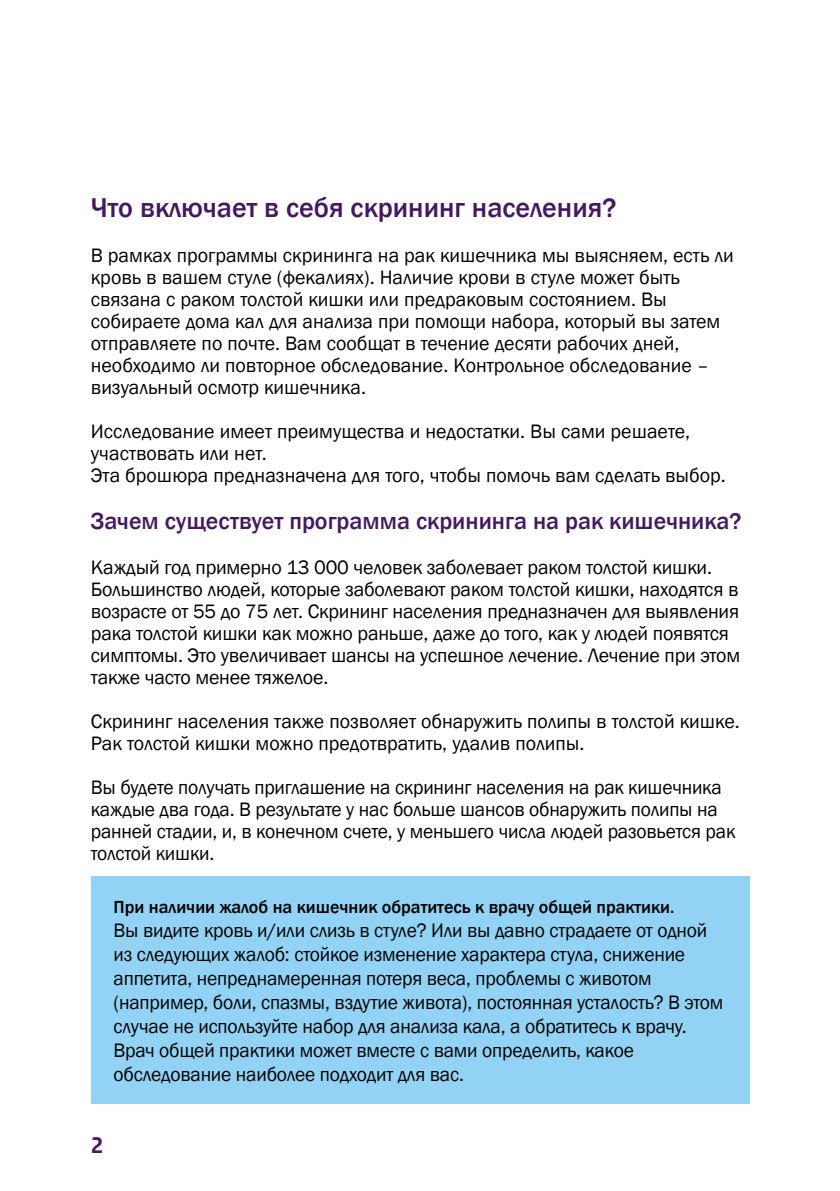
<style>
.page{position:relative;width:840px;height:1191px;background:#fff}
.page>*{position:absolute;margin:0;border:0;box-sizing:border-box;transform-origin:0 0}
.H2_Alineakop_vergroo{font:500 28px "Franklin Gothic";color:#44195e}
.H2_Alineakop_vergroo-2{font:500 24px "Franklin Gothic";color:#44195e}
.t1{font:700 24px "Rijksoverheid Sans Text";color:#44195e}
.P_Broodtekst_10_pt{font:20px/22px "Franklin Gothic";letter-spacing:-.01em;color:#000}
.Kader_plat{font:20px/24px "Franklin Gothic";letter-spacing:-.01em;color:#000}
.H3_kader{font:500 18px "Franklin Gothic";color:#000}
</style>
<div class="page">
<div style="left:91px;top:876px;width:657px;height:59px;background:#92d2f4"></div>
<div style="left:91px;top:906px;width:657px;height:197px;background:#92d2f4"></div>
<h2 class="H2_Alineakop_vergroo" style="left:91px;top:190px;width:527px">Что включает в себя скрининг населения?</h2>
<p class="P_Broodtekst_10_pt" style="left:91px;top:244px;width:644px">В рамках программы скрининга на рак кишечника мы выясняем, есть ли кровь в вашем стуле (фекалиях). Наличие крови в стуле может быть связана с раком толстой кишки или предраковым состоянием. Вы собираете дома кал для анализа при помощи набора, который вы затем отправляете по почте. Вам сообщат в течение десяти рабочих дней, необходимо ли повторное обследование. Контрольное обследование – визуальный осмотр кишечника.</p>
<p class="P_Broodtekst_10_pt" style="left:91px;top:420px;width:600px">Исследование имеет преимущества и недостатки. Вы сами решаете, участвовать или нет.</p>
<p class="P_Broodtekst_10_pt" style="left:91px;top:464px;width:636px">Эта брошюра предназначена для того, чтобы помочь вам сделать выбор.</p>
<h2 class="H2_Alineakop_vergroo-2" style="left:91px;top:506px;width:652px">Зачем существует программа скрининга на рак кишечника?</h2>
<p class="P_Broodtekst_10_pt" style="left:91px;top:556px;width:650px">Каждый год примерно 13 000 человек заболевает раком толстой кишки.<br>Большинство людей, которые заболевают раком толстой кишки, находятся в возрасте от 55 до 75 лет. Скрининг населения предназначен для выявления рака толстой кишки как можно раньше, даже до того, как у людей появятся симптомы. Это увеличивает шансы на успешное лечение. Лечение при этом также часто менее тяжелое.</p>
<p class="P_Broodtekst_10_pt" style="left:91px;top:710px;width:650px">Скрининг населения также позволяет обнаружить полипы в толстой кишке.<br>Рак толстой кишки можно предотвратить, удалив полипы.</p>
<p class="P_Broodtekst_10_pt" style="left:91px;top:776px;width:645px">Вы будете получать приглашение на скрининг населения на рак кишечника каждые два года. В результате у нас больше шансов обнаружить полипы на ранней стадии, и, в конечном счете, у меньшего числа людей разовьется рак толстой кишки.</p>
<h3 class="H3_kader" style="left:113px;top:896px;width:562px">При наличии жалоб на кишечник обратитесь к врачу общей практики.</h3>
<p class="Kader_plat" style="left:113px;top:919px;width:611px">Вы видите кровь и/или слизь в стуле? Или вы давно страдаете от одной из следующих жалоб: стойкое изменение характера стула, снижение аппетита, непреднамеренная потеря веса, проблемы с животом (например, боли, спазмы, вздутие живота), постоянная усталость? В этом случае не используйте набор для анализа кала, а обратитесь к врачу.<br>Врач общей практики может вместе с вами определить, какое обследование наиболее подходит для вас.</p>
<p class="t1" style="left:91px;top:1131px;width:14px">2</p>
</div>
